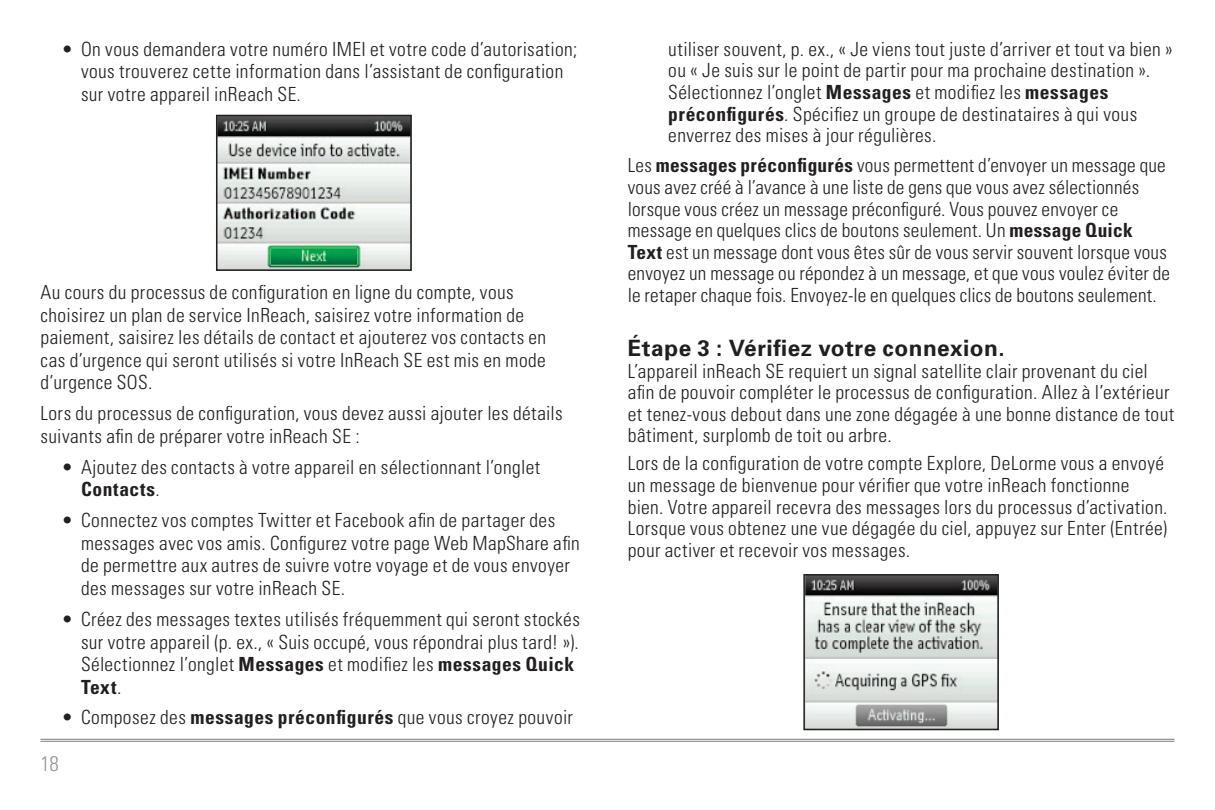
<style>
.page{position:relative;width:1215px;height:810px;background:#fff}
.page>*{position:absolute;margin:0;border:0;box-sizing:border-box;transform-origin:0 0}
.t1{font:700 22.5px "Univers";letter-spacing:.025em;color:#231f20}
.t2{font:300 condensed 21px "Univers";color:#939598}
.t3{font:300 condensed 19.5px/21.6px "Univers";letter-spacing:.02em;color:#231f20}
.s1{font-weight:700}
</style>
<div class="page">
<hr style="left:40px;top:741px;width:1134px;height:1px;background:#939598">
<hr style="left:40px;top:739px;width:1134px;height:1px;background:#939598">
<img style="left:219px;top:118px;width:190px;height:150px">
<div style="left:216px;top:115px;width:196px;height:156px;border:2px solid #231f20"></div>
<img style="left:806px;top:577px;width:190px;height:150px">
<div style="left:803px;top:574px;width:196px;height:156px;border:2px solid #231f20"></div>
<p class="t3" style="left:81px;top:38px;width:498px;line-height:22.5px;text-indent:-19px">• On vous demandera votre numéro IMEI et votre code d’autorisation; vous trouverez cette information dans l’assistant de configuration sur votre appareil inReach SE.</p>
<p class="t3" style="left:41px;top:281px;width:507px;line-height:22.5px">Au cours du processus de configuration en ligne du compte, vous choisirez un plan de service InReach, saisirez votre information de paiement, saisirez les détails de contact et ajouterez vos contacts en cas d’urgence qui seront utilisés si votre InReach SE est mis en mode d’urgence SOS.</p>
<p class="t3" style="left:41px;top:402px;width:524px;line-height:22.5px">Lors du processus de configuration, vous devez aussi ajouter les détails suivants afin de préparer votre inReach SE :</p>
<p class="t3" style="left:81px;top:455px;width:461px;line-height:22.5px;text-indent:-19px">• Ajoutez des contacts à votre appareil en sélectionnant l’onglet<br><span class="s1">Contacts</span>.</p>
<p class="t3" style="left:81px;top:509px;width:500px;line-height:22.5px;text-indent:-19px">• Connectez vos comptes Twitter et Facebook afin de partager des messages avec vos amis. Configurez votre page Web MapShare afin de permettre aux autres de suivre votre voyage et de vous envoyer des messages sur votre inReach SE.</p>
<p class="t3" style="left:81px;top:608px;width:500px;line-height:22.5px;text-indent:-19px">• Créez des messages textes utilisés fréquemment qui seront stockés sur votre appareil (p. ex., « Suis occupé, vous répondrai plus tard! »).<br>Sélectionnez l’onglet <span class="s1">Messages</span> et modifiez les <span class="s1">messages Quick Text</span>.</p>
<p class="t3" style="left:62px;top:706px;width:513px">• Composez des <span class="s1">messages préconfigurés</span> que vous croyez pouvoir</p>
<p class="t2" style="left:40px;top:751px;width:20px">18</p>
<p class="t3" style="left:668px;top:38px;width:506px">utiliser souvent, p. ex., « Je viens tout juste d’arriver et tout va bien » ou « Je suis sur le point de partir pour ma prochaine destination ».<br>Sélectionnez l’onglet <span class="s1">Messages</span> et modifiez les <span class="s1">messages préconfigurés</span>. Spécifiez un groupe de destinataires à qui vous enverrez des mises à jour régulières.</p>
<p class="t3" style="left:628px;top:154px;width:544px">Les <span class="s1">messages préconfigurés</span> vous permettent d’envoyer un message que vous avez créé à l’avance à une liste de gens que vous avez sélectionnés lorsque vous créez un message préconfiguré. Vous pouvez envoyer ce message en quelques clics de boutons seulement. Un <span class="s1">message Quick Text</span> est un message dont vous êtes sûr de vous servir souvent lorsque vous envoyez un message ou répondez à un message, et que vous voulez éviter de le retaper chaque fois. Envoyez-le en quelques clics de boutons seulement.</p>
<p class="t1" style="left:628px;top:333px;width:378px">Étape 3 : Vérifiez votre connexion.</p>
<p class="t3" style="left:628px;top:360px;width:548px">L’appareil inReach SE requiert un signal satellite clair provenant du ciel afin de pouvoir compléter le processus de configuration. Allez à l’extérieur et tenez-vous debout dans une zone dégagée à une bonne distance de tout bâtiment, surplomb de toit ou arbre.</p>
<p class="t3" style="left:628px;top:452px;width:541px">Lors de la configuration de votre compte Explore, DeLorme vous a envoyé un message de bienvenue pour vérifier que votre inReach fonctionne bien. Votre appareil recevra des messages lors du processus d’activation.<br>Lorsque vous obtenez une vue dégagée du ciel, appuyez sur Enter (Entrée) pour activer et recevoir vos messages.</p>
</div>
